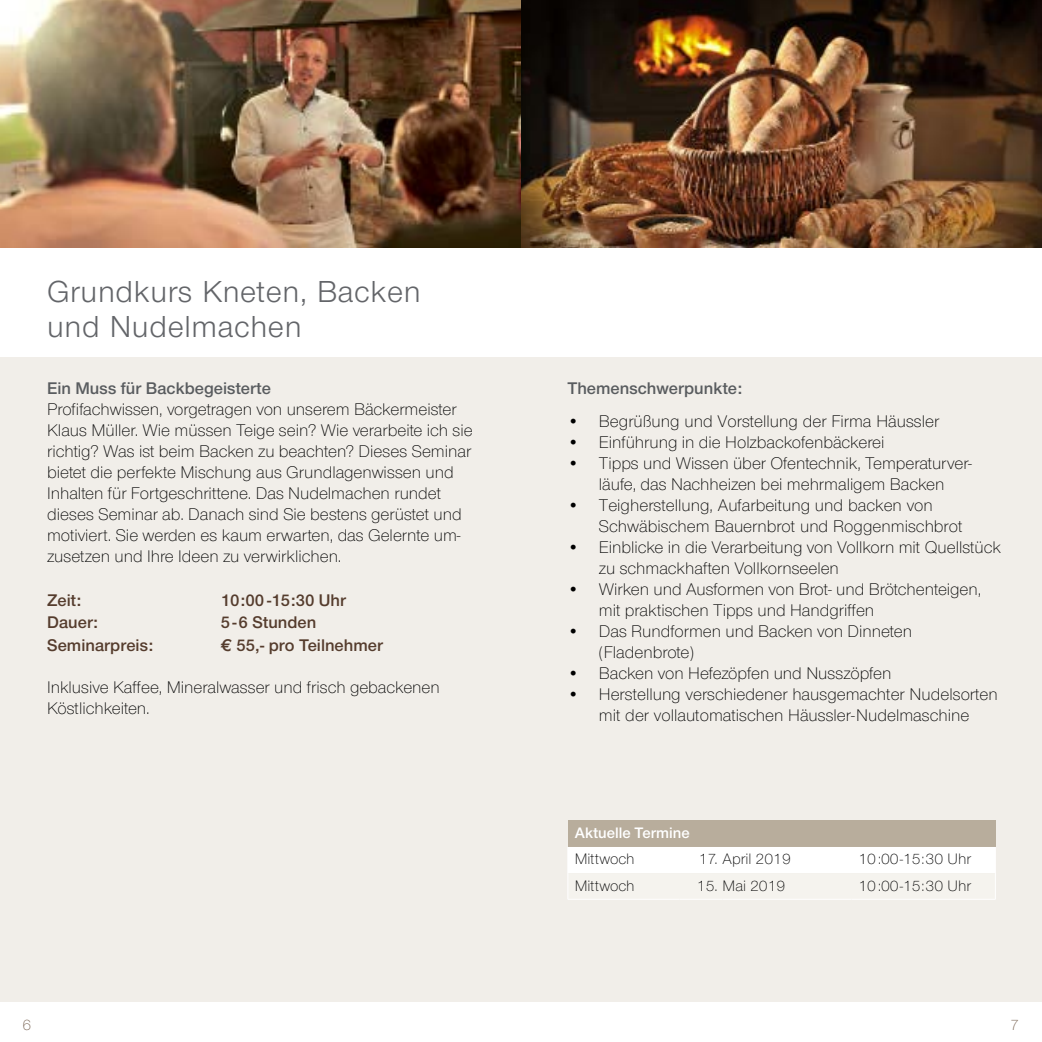
<style>
.page{position:relative;width:1042px;height:1042px;background:#fff}
.page>*{position:absolute;margin:0;border:0;box-sizing:border-box;transform-origin:0 0}
.t1{font:31.5px/35px "Nimbus San Nov";letter-spacing:.02em;color:#636569}
.t2{font:300 17.5px/21px "Nimbus San Nov";color:#000}
.t3{font:17.5px "Nimbus San Nov Sem Bol";color:#553c2d}
.t4{font:17.5px "Nimbus San Nov Sem Bol";color:#595c5f}
.t5{font:300 15.75px "Nimbus San Nov";color:#000}
.t6{font:15.75px "Nimbus San Nov Sem Bol";color:#fff}
.t7{font:300 15.75px "Nimbus San Nov";color:#76604f}
</style>
<div class="page">
<div style="left:0;top:357px;width:1042px;height:645px;background:#f1eee9"></div>
<img style="left:0;top:0;width:1042px;height:247px">
<div style="left:568px;top:820px;width:427px;height:27px;background:#b8ad9c"></div>
<svg style="left:567px;top:847px;width:429px;height:52px"></svg>
<hr style="left:567px;top:899px;width:112px;height:1px;background:#fff">
<hr style="left:679px;top:899px;width:43px;height:1px;background:#fff">
<hr style="left:722px;top:899px;width:129px;height:1px;background:#fff">
<hr style="left:851px;top:899px;width:144px;height:1px;background:#fff">
<h1 class="t1" style="left:47px;top:275px;width:375px">Grundkurs Kneten, Backen und Nudelmachen</h1>
<p class="t4" style="left:47px;top:378px;width:225px">Ein Muss für Backbegeisterte</p>
<p class="t2" style="left:47px;top:398px;width:427px">Profifachwissen, vorgetragen von unserem Bäckermeister Klaus Müller. Wie müssen Teige sein? Wie verarbeite ich sie richtig? Was ist beim Backen zu beachten? Dieses Seminar bietet die perfekte Mischung aus Grundlagenwissen und Inhalten für Fortgeschrittene. Das Nudelmachen rundet dieses Seminar ab. Danach sind Sie bestens gerüstet und motiviert. Sie werden es kaum erwarten, das Gelernte um&shy;zusetzen und Ihre Ideen zu verwirklichen.</p>
<p class="t3" style="left:47px;top:589px;width:36px">Zeit:</p>
<p class="t3" style="left:221px;top:589px;width:127px">10:00 -15:30 Uhr</p>
<p class="t3" style="left:47px;top:612px;width:53px">Dauer:</p>
<p class="t3" style="left:221px;top:612px;width:97px">5-6 Stunden</p>
<p class="t3" style="left:47px;top:635px;width:108px">Seminarpreis:</p>
<p class="t3" style="left:221px;top:635px;width:164px">€ 55,- pro Teilnehmer</p>
<p class="t2" style="left:47px;top:677px;width:394px">Inklusive Kaffee, Mineralwasser und frisch gebackenen<br>Köstlichkeiten.</p>
<p class="t4" style="left:567px;top:378px;width:176px">Themenschwerpunkte:</p>
<p class="t2" style="left:567px;top:411px;width:373px">• Begrüßung und Vorstellung der Firma Häussler</p>
<p class="t2" style="left:567px;top:432px;width:318px">• Einführung in die Holzbackofenbäckerei</p>
<p class="t2" style="left:567px;top:453px;width:406px;text-align:center">• Tipps und Wissen über Ofentechnik, Temperaturver&shy;läufe, das Nachheizen bei mehrmaligem Backen</p>
<p class="t2" style="left:599px;top:495px;width:365px;text-indent:-31px">• Teigherstellung, Aufarbeitung und backen von<br>Schwäbischem Bauernbrot und Roggenmischbrot</p>
<p class="t2" style="left:599px;top:537px;width:403px;text-indent:-31px">• Einblicke in die Verarbeitung von Vollkorn mit Quellstück zu schmackhaften Vollkornseelen</p>
<p class="t2" style="left:599px;top:579px;width:384px;text-indent:-31px">• Wirken und Ausformen von Brot- und Brötchenteigen, mit praktischen Tipps und Handgriffen</p>
<p class="t2" style="left:599px;top:621px;width:315px;text-indent:-31px">• Das Rundformen und Backen von Dinneten (Fladenbrote)</p>
<p class="t2" style="left:567px;top:663px;width:325px">• Backen von Hefezöpfen und Nusszöpfen</p>
<p class="t2" style="left:567px;top:684px;width:432px;text-align:center">• Herstellung verschiedener hausgemachter Nudelsorten mit der vollautomatischen Häussler-Nudelmaschine</p>
<p class="t6" style="left:575px;top:823px;width:116px">Aktuelle Termine</p>
<p class="t5" style="left:575px;top:850px;width:61px">Mittwoch</p>
<p class="t5" style="left:699px;top:850px;width:94px">17. April 2019</p>
<p class="t5" style="left:858px;top:850px;width:114px">10:00-15:30 Uhr</p>
<p class="t5" style="left:575px;top:876px;width:61px">Mittwoch</p>
<p class="t5" style="left:697px;top:876px;width:90px">15. Mai 2019</p>
<p class="t5" style="left:858px;top:876px;width:114px">10:00-15:30 Uhr</p>
<p class="t7" style="left:22px;top:1015px;width:10px">6</p>
<p class="t7" style="left:1010px;top:1015px;width:10px">7</p>
</div>
